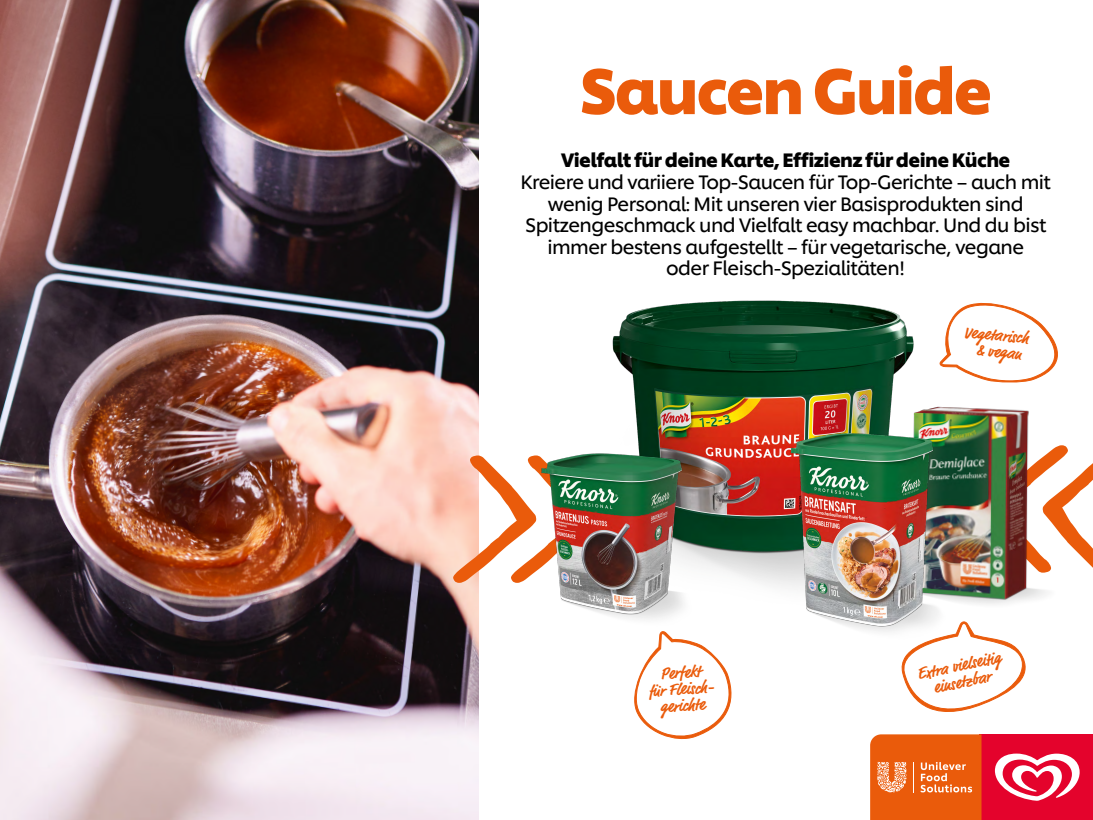
<style>
.page{position:relative;width:1093px;height:820px;background:#fff}
.page>*{position:absolute;margin:0;border:0;box-sizing:border-box;transform-origin:0 0}
.t1{font:700 63.4px "Unilever Shilling";letter-spacing:-.04em;color:#ea5b0b}
.t2{font:19.2px/21.6px "Unilever Shilling";letter-spacing:-.03em;color:#000;text-align:center}
.t3{font:700 19.2px "Unilever Shilling";letter-spacing:-.03em;color:#000}
.t4{font:700 16.56px/16.6px "Market Pro";color:#ea5b0b;text-align:center}
</style>
<div class="page">
<img style="left:0;top:0;width:478px;height:819px">
<div style="left:979px;top:734px;width:114px;height:85px;background:#e4032c"></div>
<svg style="left:870px;top:734px;width:111px;height:85px;background:#eb6920"></svg>
<svg style="left:995px;top:753px;width:84px;height:47px"></svg>
<svg style="left:1075px;top:463px;width:18px;height:105px"></svg>
<svg style="left:453px;top:455px;width:77px;height:127px"></svg>
<svg style="left:634px;top:672px;width:98px;height:67px"></svg>
<svg style="left:902px;top:636px;width:124px;height:76px"></svg>
<svg style="left:943px;top:302px;width:115px;height:81px"></svg>
<img style="left:612px;top:300px;width:331px;height:372px">
<img style="left:867px;top:397px;width:208px;height:207px">
<img style="left:530px;top:402px;width:168px;height:255px">
<img style="left:763px;top:429px;width:219px;height:236px">
<h1 class="t1" style="left:579px;top:41px;width:415px">Saucen Guide</h1>
<p class="t3" style="left:561px;top:145px;width:451px">Vielfalt für deine Karte, Effizienz für deine Küche</p>
<p class="t2" style="left:521px;top:169px;width:532px">Kreiere und variiere Top-Saucen für Top-Gerichte – auch mit wenig Personal: Mit unseren vier Basisprodukten sind Spitzengeschmack und Vielfalt easy machbar. Und du bist immer bestens aufgestellt – für vegetarische, vegane<br>oder Fleisch-Spezialitäten!</p>
<p class="t4" style="left:647px;top:666px;width:68px;rotate:-4deg">Perfekt<br>für Fleisch&shy;gerichte</p>
<p class="t4" style="left:964px;top:324px;width:67px;rotate:5deg">Vegetarisch &amp; vegan</p>
<p class="t4" style="left:916px;top:666px;width:86px;rotate:-12deg">Extra vielseitig einsetzbar</p>
</div>
